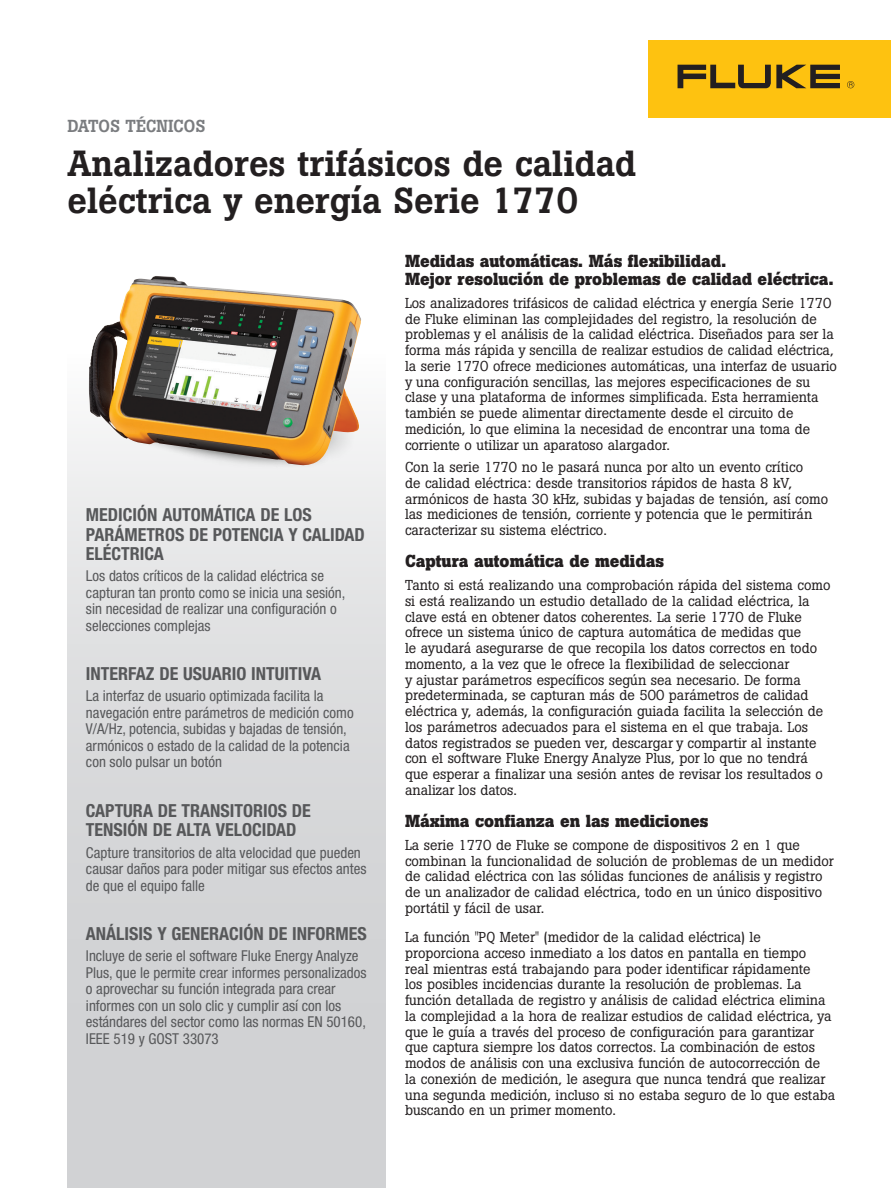
<style>
.page{position:relative;width:891px;height:1188px;background:#fff}
.page>*{position:absolute;margin:0;border:0;box-sizing:border-box;transform-origin:0 0}
.Main_Headline{font:500 36px/37.5px "Boton Pro";color:#231f20}
.Gradient_subhead{font:700 condensed 18px/19.5px "Helvetica Neue LT Pro";color:#57585a}
.Subhead_1{font:700 17.25px/18.8px "Boton Pro";color:#231f20}
.Technical_data_headi{font:500 17.25px "Boton Pro";color:#7a7c7f}
.Gradient_body{font:condensed 15px/16.5px "Helvetica Neue LT Pro";color:#57585a}
.Body_before_bullets{font:14.25px/15.8px "Boton Pro";color:#231f20}
.Body{font:14.25px/15.8px "Boton Pro";color:#231f20}
</style>
<div class="page">
<div style="left:68px;top:354px;width:318px;height:834px;background:linear-gradient(to bottom,#f2f3f3,#c8c9cc)"></div>
<div style="left:648px;top:40px;width:243px;height:78px;background:#fec210"></div>
<svg style="left:678px;top:65px;width:162px;height:23px"></svg>
<svg style="left:847px;top:81px;width:7px;height:7px"></svg>
<img style="left:112px;top:466px;width:222px;height:14px">
<div style="left:152px;top:466px;width:207px;height:11px;background:#eff0f0"></div>
<img style="left:89px;top:276px;width:272px;height:190px">
<p class="Technical_data_headi" style="left:68px;top:115px;width:139px">DATOS TÉCNICOS</p>
<p class="Main_Headline" style="left:68px;top:144px;width:570px">Analizadores trifásicos de calidad eléctrica y energía Serie 1770</p>
<p class="Subhead_1" style="left:405px;top:251px;width:430px">Medidas automáticas. Más flexibilidad.<br>Mejor resolución de problemas de calidad eléctrica.</p>
<p class="Body_before_bullets" style="left:405px;top:295px;width:434px">Los analizadores trifásicos de calidad eléctrica y energía Serie 1770 de Fluke eliminan las complejidades del registro, la resolución de problemas y el análisis de la calidad eléctrica. Diseñados para ser la forma más rápida y sencilla de realizar estudios de calidad eléctrica, la serie 1770 ofrece mediciones automáticas, una interfaz de usuario y una configuración sencillas, las mejores especificaciones de su clase y una plataforma de informes simplificada. Esta herramienta también se puede alimentar directamente desde el circuito de medición, lo que elimina la necesidad de encontrar una toma de corriente o utilizar un aparatoso alargador.</p>
<p class="Body_before_bullets" style="left:405px;top:459px;width:425px">Con la serie 1770 no le pasará nunca por alto un evento crítico<br>de calidad eléctrica: desde transitorios rápidos de hasta 8 kV, armónicos de hasta 30 kHz, subidas y bajadas de tensión, así como las mediciones de tensión, corriente y potencia que le permitirán caracterizar su sistema eléctrico.</p>
<p class="Subhead_1" style="left:405px;top:552px;width:261px">Captura automática de medidas</p>
<p class="Body_before_bullets" style="left:405px;top:577px;width:427px">Tanto si está realizando una comprobación rápida del sistema como si está realizando un estudio detallado de la calidad eléctrica, la clave está en obtener datos coherentes. La serie 1770 de Fluke ofrece un sistema único de captura automática de medidas que<br>le ayudará asegurarse de que recopila los datos correctos en todo momento, a la vez que le ofrece la flexibilidad de seleccionar<br>y ajustar parámetros específicos según sea necesario. De forma predeterminada, se capturan más de 500 parámetros de calidad eléctrica y, además, la configuración guiada facilita la selección de los parámetros adecuados para el sistema en el que trabaja. Los datos registrados se pueden ver, descargar y compartir al instante con el software Fluke Energy Analyze Plus, por lo que no tendrá que esperar a finalizar una sesión antes de revisar los resultados o analizar los datos.</p>
<p class="Subhead_1" style="left:405px;top:812px;width:305px">Máxima confianza en las mediciones</p>
<p class="Body" style="left:405px;top:837px;width:430px">La serie 1770 de Fluke se compone de dispositivos 2 en 1 que combinan la funcionalidad de solución de problemas de un medidor de calidad eléctrica con las sólidas funciones de análisis y registro de un analizador de calidad eléctrica, todo en un único dispositivo portátil y fácil de usar.</p>
<p class="Body" style="left:405px;top:929px;width:432px">La función "PQ Meter" (medidor de la calidad eléctrica) le proporciona acceso inmediato a los datos en pantalla en tiempo<br>real mientras está trabajando para poder identificar rápidamente<br>los posibles incidencias durante la resolución de problemas. La función detallada de registro y análisis de calidad eléctrica elimina la complejidad a la hora de realizar estudios de calidad eléctrica, ya que le guía a través del proceso de configuración para garantizar que captura siempre los datos correctos. La combinación de estos modos de análisis con una exclusiva función de autocorrección de<br>la conexión de medición, le asegura que nunca tendrá que realizar una segunda medición, incluso si no estaba seguro de lo que estaba buscando en un primer momento.</p>
<p class="Gradient_subhead" style="left:86px;top:505px;width:280px">MEDICIÓN AUTOMÁTICA DE LOS<br>PARÁMETROS DE POTENCIA Y CALIDAD<br>ELÉCTRICA</p>
<p class="Gradient_body" style="left:86px;top:568px;width:261px">Los datos críticos de la calidad eléctrica se capturan tan pronto como se inicia una sesión, sin necesidad de realizar una configuración o selecciones complejas</p>
<p class="Gradient_subhead" style="left:86px;top:664px;width:237px">INTERFAZ DE USUARIO INTUITIVA</p>
<p class="Gradient_body" style="left:86px;top:688px;width:269px">La interfaz de usuario optimizada facilita la navegación entre parámetros de medición como V/A/Hz, potencia, subidas y bajadas de tensión, armónicos o estado de la calidad de la potencia con solo pulsar un botón</p>
<p class="Gradient_subhead" style="left:86px;top:801px;width:226px">CAPTURA DE TRANSITORIOS DE<br>TENSIÓN DE ALTA VELOCIDAD</p>
<p class="Gradient_body" style="left:86px;top:844px;width:282px">Capture transitorios de alta velocidad que pueden causar daños para poder mitigar sus efectos antes de que el equipo falle</p>
<p class="Gradient_subhead" style="left:86px;top:924px;width:282px">ANÁLISIS Y GENERACIÓN DE INFORMES</p>
<p class="Gradient_body" style="left:86px;top:947px;width:282px">Incluye de serie el software Fluke Energy Analyze Plus, que le permite crear informes personalizados o aprovechar su función integrada para crear informes con un solo clic y cumplir así con los estándares del sector como las normas EN 50160, IEEE 519 y GOST 33073</p>
</div>
